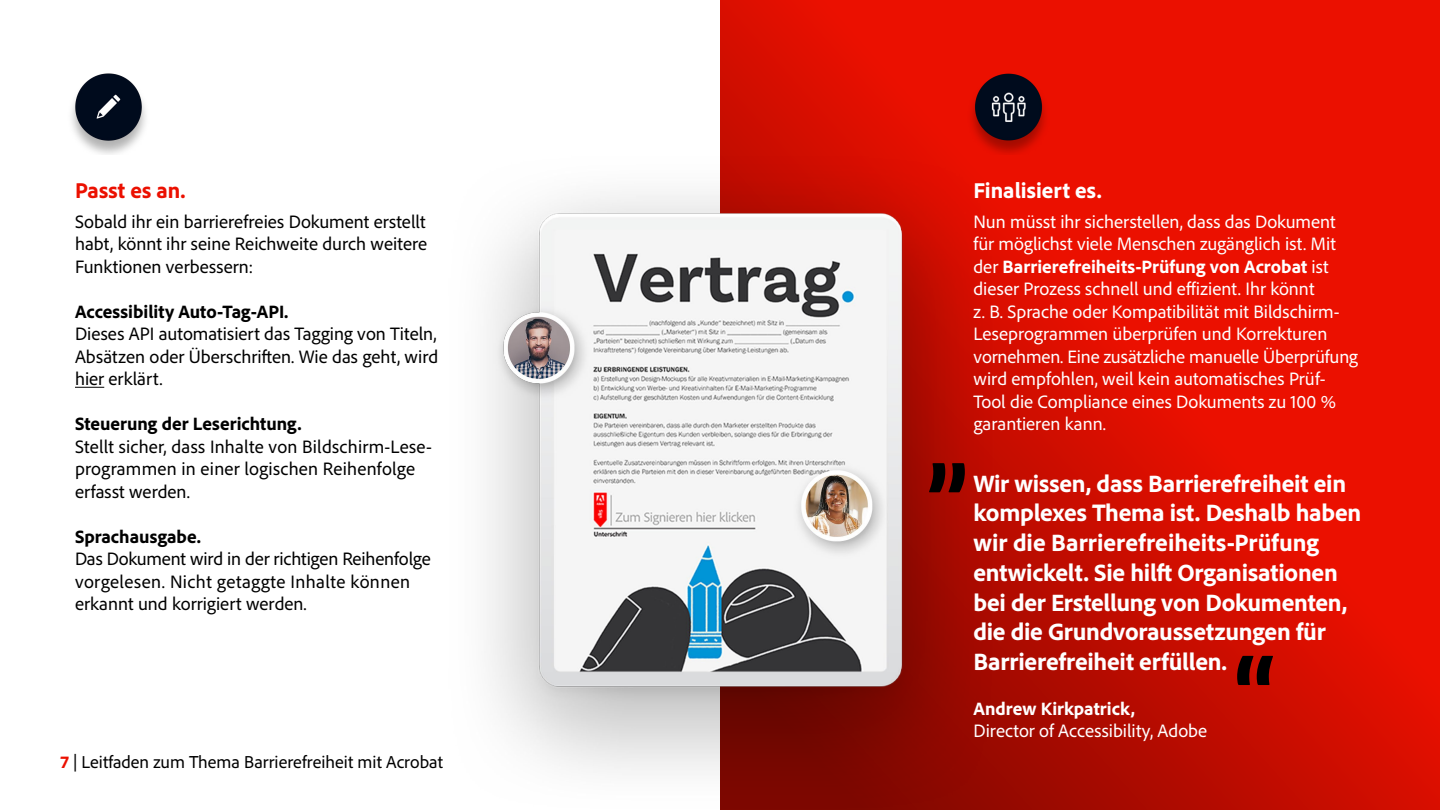
<style>
.page{position:relative;width:1440px;height:810px;background:#fff}
.page>*{position:absolute;margin:0;border:0;box-sizing:border-box;transform-origin:0 0}
.t1{font:800 24.75px/29.7px "Adobe Clean";letter-spacing:-.01em;color:#fff}
.t2{font:800 22.5px "Adobe Clean";color:#fff}
.t3{font:800 22.5px "Adobe Clean";letter-spacing:.005em;color:#eb1000}
.t4{font:18.75px/22.5px "Adobe Clean";color:#fff}
.t5{font:18.75px/22.5px "Adobe Clean";letter-spacing:.005em;color:#000;text-align:justify}
.t6{font:800 18.75px "Adobe Clean";color:#000}
.t7{font:800 18.75px "Adobe Clean";color:#fff}
.t8{font:18px "Adobe Clean";letter-spacing:.005em;color:#000}
.s1{font-weight:800;color:#eb1000}
.s2{font-weight:800}
</style>
<div class="page">
<svg style="left:720px;top:0;width:720px;height:810px;background:#de0e00"></svg>
<img style="left:487px;top:4px;width:551px;height:806px">
<svg style="left:75px;top:387px;width:29px;height:1px"></svg>
<img style="left:962px;top:60px;width:94px;height:94px">
<img style="left:71px;top:73px;width:75px;height:81px">
<svg style="left:929px;top:463px;width:36px;height:29px"></svg>
<svg style="left:1237px;top:656px;width:36px;height:29px"></svg>
<p class="t3" style="left:75px;top:176px;width:112px">Passt es an.</p>
<p class="t5" style="left:75px;top:210px;width:354px">Sobald ihr ein barrierefreies Dokument erstellt habt, könnt ihr seine Reichweite durch weitere Funktionen verbessern:</p>
<p class="t6" style="left:75px;top:299px;width:215px">Accessibility Auto-Tag-API.</p>
<p class="t5" style="left:75px;top:322px;width:365px">Dieses API automatisiert das Tagging von Titeln, Absätzen oder Überschriften. Wie das geht, wird hier erklärt.</p>
<p class="t6" style="left:75px;top:412px;width:228px">Steuerung der Leserichtung.</p>
<p class="t5" style="left:75px;top:435px;width:359px;text-align:left">Stellt sicher, dass Inhalte von Bildschirm-Lese&shy;programmen in einer logischen Reihenfolge erfasst werden.</p>
<p class="t6" style="left:75px;top:524px;width:127px">Sprachausgabe.</p>
<p class="t5" style="left:75px;top:547px;width:357px;text-align:left">Das Dokument wird in der richtigen Reihenfolge vorgelesen. Nicht getaggte Inhalte können erkannt und korrigiert werden.</p>
<p class="t8" style="left:60px;top:751px;width:384px"><span class="s1">7</span> | Leitfaden zum Thema Barrierefreiheit mit Acrobat</p>
<p class="t2" style="left:974px;top:176px;width:130px">Finalisiert es.</p>
<p class="t4" style="left:974px;top:210px;width:386px">Nun müsst ihr sicherstellen, dass das Dokument für möglichst viele Menschen zugänglich ist. Mit der <span class="s2">Barrierefreiheits-Prüfung von Acrobat</span> ist dieser Prozess schnell und effizient. Ihr könnt<br>z. B. Sprache oder Kompatibilität mit Bildschirm-Leseprogrammen überprüfen und Korrekturen vornehmen. Eine zusätzliche manuelle Überprüfung wird empfohlen, weil kein automatisches Prüf-Tool die Compliance eines Dokuments zu 100 % garantieren kann.</p>
<p class="t1" style="left:974px;top:468px;width:389px">Wir wissen, dass Barrierefreiheit ein komplexes Thema ist. Deshalb haben wir die Barrierefreiheits-Prüfung entwickelt. Sie hilft Organisationen bei der Erstellung von Dokumenten, die die Grundvoraussetzungen für Barrierefreiheit erfüllen.</p>
<p class="t7" style="left:974px;top:696px;width:163px">Andrew Kirkpatrick,</p>
<p class="t4" style="left:974px;top:719px;width:235px">Director of Accessibility, Adobe</p>
</div>
